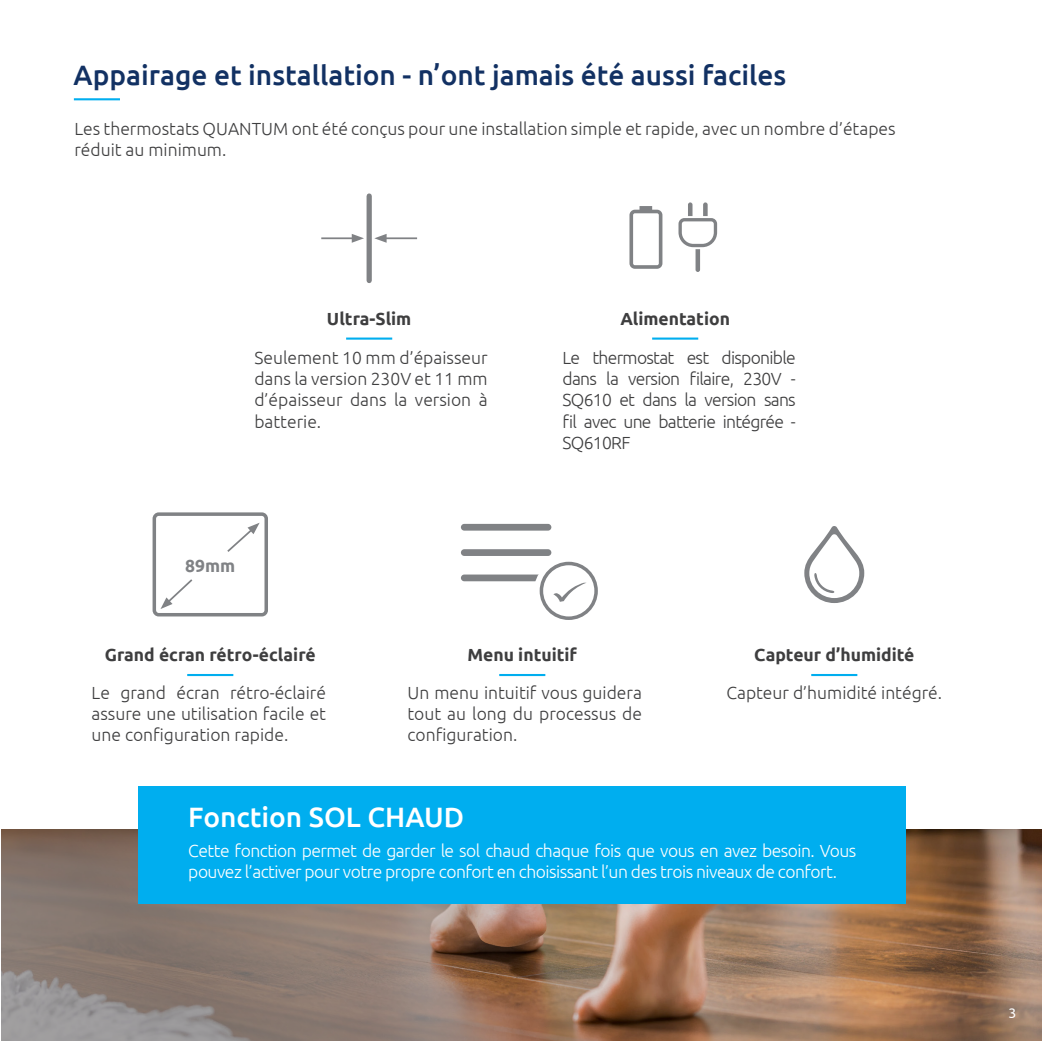
<style>
.page{position:relative;width:1042px;height:1041px;background:#fff}
.page>*{position:absolute;margin:0;border:0;box-sizing:border-box;transform-origin:0 0}
.t1{font:500 28px "Ubuntu";color:#123163}
.t2{font:500 28px "Ubuntu";color:#fff}
.t3{font:300 17.5px/21px "Ubuntu";color:#3e3e3f;text-align:justify}
.t4{font:300 17.5px/21px "Ubuntu";letter-spacing:-.03em;color:#fff}
.t5{font:700 17.5px "Ubuntu";color:#3e3e3f}
.t6{font:700 17.5px "Ubuntu";color:#808285}
.t7{font:14px "Ubuntu";color:#fff}
</style>
<div class="page">
<svg style="left:1px;top:829px;width:1041px;height:211px"></svg>
<div style="left:139px;top:785px;width:767px;height:118px;background:#00aeef"></div>
<hr style="left:499px;top:673px;width:46px;height:2px;background:#00aeef">
<hr style="left:811px;top:673px;width:46px;height:2px;background:#00aeef">
<hr style="left:187px;top:673px;width:46px;height:2px;background:#00aeef">
<hr style="left:74px;top:98px;width:46px;height:2px;background:#00aeef">
<svg style="left:227px;top:522px;width:33px;height:30px"></svg>
<svg style="left:160px;top:579px;width:33px;height:30px"></svg>
<hr style="left:346px;top:337px;width:46px;height:2px;background:#00aeef">
<hr style="left:384px;top:237px;width:33px;height:2px;background:#808285">
<svg style="left:374px;top:234px;width:12px;height:9px"></svg>
<hr style="left:321px;top:237px;width:33px;height:2px;background:#808285">
<svg style="left:352px;top:234px;width:12px;height:9px"></svg>
<div style="left:366px;top:196px;width:6px;height:84px;background:#808285"></div>
<div style="left:153px;top:512px;width:115px;height:104px;border:4px solid #808285;border-radius:4px"></div>
<div style="left:461px;top:523px;width:90px;height:7px;background:#808285;border-radius:3px"></div>
<div style="left:461px;top:549px;width:90px;height:6px;background:#808285;border-radius:3px"></div>
<div style="left:461px;top:574px;width:90px;height:7px;background:#808285;border-radius:3px"></div>
<svg style="left:537px;top:562px;width:54px;height:55px"></svg>
<div style="left:534px;top:560px;width:60px;height:59px;border:5px solid #fff;border-radius:50%"></div>
<div style="left:541px;top:563px;width:55px;height:55px;background:#fff;border-radius:50%"></div>
<div style="left:539px;top:561px;width:59px;height:58px;border:4px solid #808285;border-radius:50%"></div>
<svg style="left:553px;top:582px;width:33px;height:19px"></svg>
<hr style="left:652px;top:337px;width:46px;height:2px;background:#00aeef">
<svg style="left:629px;top:206px;width:33px;height:63px"></svg>
<svg style="left:678px;top:202px;width:40px;height:70px"></svg>
<svg style="left:804px;top:526px;width:60px;height:77px"></svg>
<p class="t1" style="left:74px;top:57px;width:714px">Appairage et installation - n’ont jamais été aussi faciles</p>
<p class="t3" style="left:74px;top:118px;width:822px">Les thermostats QUANTUM ont été conçus pour une installation simple et rapide, avec un nombre d’étapes réduit au minimum.</p>
<p class="t5" style="left:327px;top:308px;width:86px">Ultra-Slim</p>
<p class="t3" style="left:254px;top:347px;width:235px">Seulement 10 mm d’épaisseur dans la version 230V et 11 mm d’épaisseur dans la version à batterie.</p>
<p class="t6" style="left:185px;top:554px;width:52px">89mm</p>
<p class="t5" style="left:620px;top:308px;width:111px">Alimentation</p>
<p class="t3" style="left:562px;top:347px;width:235px">Le thermostat est disponible dans la version filaire, 230V - SQ610 et dans la version sans fil avec une batterie intégrée - SQ610RF</p>
<p class="t5" style="left:105px;top:643px;width:212px">Grand écran rétro-éclairé</p>
<p class="t5" style="left:467px;top:643px;width:111px">Menu intuitif</p>
<p class="t5" style="left:754px;top:643px;width:162px">Capteur d’humidité</p>
<p class="t3" style="left:92px;top:681px;width:236px">Le grand écran rétro-éclairé assure une utilisation facile et une configuration rapide.</p>
<p class="t3" style="left:407px;top:681px;width:236px">Un menu intuitif vous guidera tout au long du processus de configuration.</p>
<p class="t3" style="left:726px;top:681px;width:217px">Capteur d’humidité intégré.</p>
<p class="t2" style="left:188px;top:799px;width:277px">Fonction SOL CHAUD</p>
<p class="t4" style="left:188px;top:839px;width:669px">Cette fonction permet de garder le sol chaud chaque fois que vous en avez besoin. Vous pouvez l’activer pour votre propre confort en choisissant l’un des trois niveaux de confort.</p>
<p class="t7" style="left:1008px;top:1004px;width:9px">3</p>
</div>
